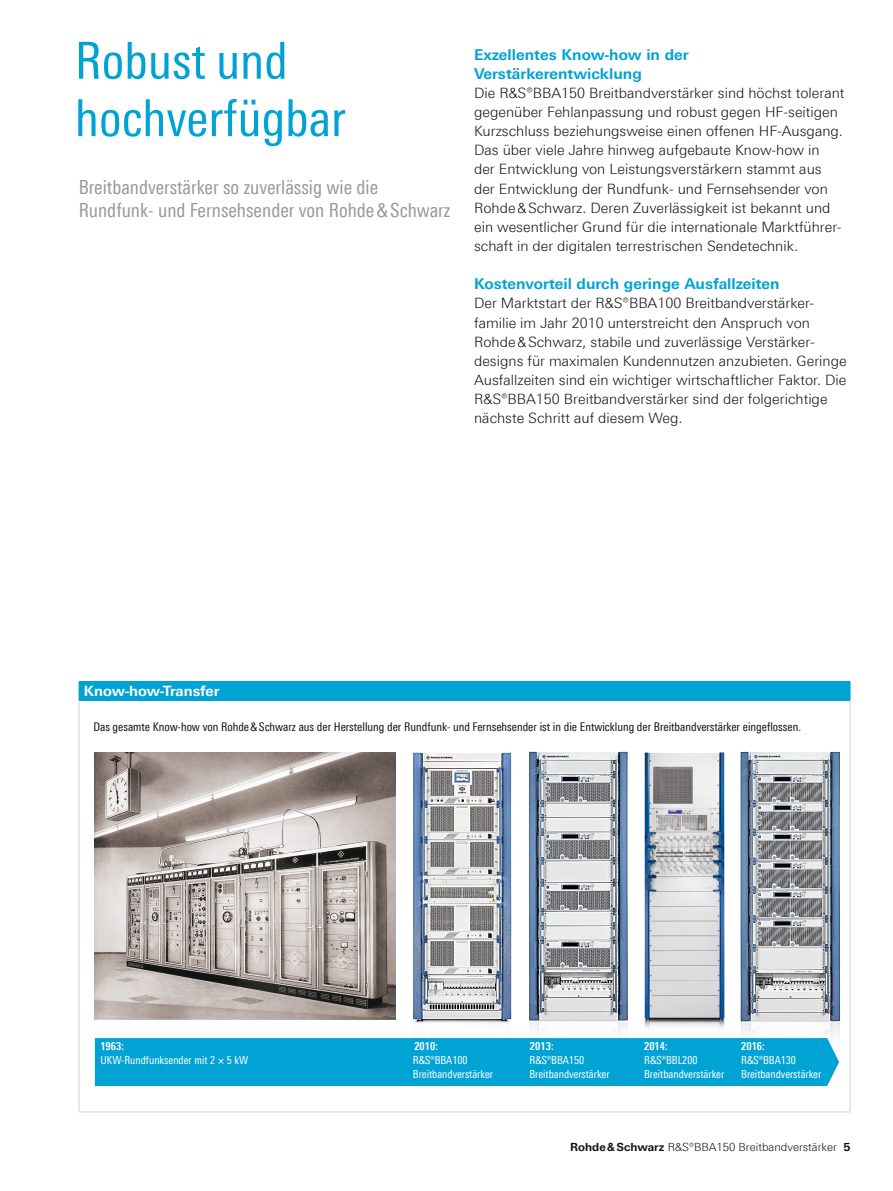
<style>
.page{position:relative;width:893px;height:1191px;background:#fff}
.page>*{position:absolute;margin:0;border:0;box-sizing:border-box;transform-origin:0 0}
.t1{font:51px/57.4px "Linotype Univers 420 Cn";color:#00a3d3}
.t2{font:19.5px/23.4px "Linotype Univers 420 Cn";color:#999}
.t3{font:700 15px/19.2px "Linotype Univers 630";color:#00a3d3}
.t4{font:300 14.25px/19.2px "Linotype Univers 330";color:#131413}
.t5{font:700 14.25px "Linotype Univers 630";color:#fff}
.t6{font:12px "Linotype Univers 420 Cn";color:#131413}
.t7{font:300 11.25px "Linotype Univers 330";color:#131413}
.t8{font:11.1px/14.1px "Linotype Univers 420 Cn";color:#fff}
.t9{font:700 11.1px "Linotype Univers 620 Cn";color:#fff}
.s1{font-family:"Linotype Univers 630";font-weight:700}
</style>
<div class="page">
<div style="left:79px;top:681px;width:771px;height:20px;background:#00a3d3"></div>
<svg style="left:850px;top:681px;width:1px;height:20px"></svg>
<hr style="left:79px;top:701px;width:1px;height:410px;background:#cdd4d7">
<hr style="left:850px;top:701px;width:1px;height:410px;background:#cdd4d7">
<hr style="left:79px;top:1111px;width:771px;height:1px;background:#cdd4d7">
<img style="left:644px;top:752px;width:81px;height:276px">
<img style="left:413px;top:752px;width:99px;height:286px">
<img style="left:95px;top:752px;width:301px;height:267px">
<img style="left:740px;top:751px;width:101px;height:287px">
<img style="left:528px;top:751px;width:100px;height:282px">
<div style="left:95px;top:1038px;width:744px;height:48px;background:#00a3d3"></div>
<h1 class="t1" style="left:75px;top:32px;width:273px">Robust und hochverfügbar</h1>
<h2 class="t2" style="left:79px;top:175px;width:373px">Breitbandverstärker so zuverlässig wie die<br>Rundfunk- und Fernsehsender von Rohde&amp;Schwarz</h2>
<p class="t3" style="left:474px;top:45px;width:216px">Exzellentes Know-how in der<br>Verstärkerentwicklung</p>
<p class="t4" style="left:474px;top:83px;width:372px">Die R&amp;S®BBA150 Breitbandverstärker sind höchst tolerant gegenüber Fehlanpassung und robust gegen HF-seitigen Kurzschluss beziehungsweise einen offenen HF-Ausgang.<br>Das über viele Jahre hinweg aufgebaute Know-how in<br>der Entwicklung von Leistungsverstärkern stammt aus der Entwicklung der Rundfunk- und Fernsehsender von Rohde&amp;Schwarz. Deren Zuverlässigkeit ist bekannt und ein wesentlicher Grund für die internationale Marktführer&shy;schaft in der digitalen terrestrischen Sendetechnik.</p>
<p class="t3" style="left:474px;top:274px;width:307px">Kostenvorteil durch geringe Ausfallzeiten</p>
<p class="t4" style="left:474px;top:294px;width:374px">Der Marktstart der R&amp;S®BBA100 Breitbandverstärker&shy;familie im Jahr 2010 unterstreicht den Anspruch von Rohde&amp;Schwarz, stabile und zuverlässige Verstärker&shy;designs für maximalen Kundennutzen anzubieten. Geringe Ausfallzeiten sind ein wichtiger wirtschaftlicher Faktor. Die R&amp;S®BBA150 Breitbandverstärker sind der folgerichtige nächste Schritt auf diesem Weg.</p>
<p class="t5" style="left:84px;top:682px;width:137px">Know-how-Transfer</p>
<p class="t6" style="left:93px;top:720px;width:709px">Das gesamte Know-how von Rohde&amp;Schwarz aus der Herstellung der Rundfunk- und Fernsehsender ist in die Entwicklung der Breitbandverstärker eingeflossen.</p>
<p class="t9" style="left:100px;top:1039px;width:25px">1963:</p>
<p class="t8" style="left:100px;top:1053px;width:149px">UKW-Rundfunksender mit 2 × 5 kW</p>
<p class="t9" style="left:414px;top:1039px;width:25px">2010:</p>
<p class="t8" style="left:413px;top:1053px;width:82px">¸BBA100<br>Breitbandverstärker</p>
<p class="t9" style="left:530px;top:1039px;width:25px">2013:</p>
<p class="t8" style="left:529px;top:1053px;width:82px">¸BBA150<br>Breitbandverstärker</p>
<p class="t9" style="left:644px;top:1039px;width:25px">2014:</p>
<p class="t8" style="left:644px;top:1053px;width:82px">¸BBL200<br>Breitbandverstärker</p>
<p class="t9" style="left:640px;top:1041px;width:25px">2007:</p>
<p class="t8" style="left:642px;top:1054px;width:91px">TV-Sender mit 6,5 kW</p>
<p class="t9" style="left:741px;top:1039px;width:25px">2016:</p>
<p class="t8" style="left:741px;top:1053px;width:82px">¸BBA130<br>Breitbandverstärker</p>
<p class="t7" style="left:570px;top:1140px;width:282px"><span class="s1">Rohde&amp;Schwarz</span> R&amp;S®BBA150 Breitbandverstärker <span class="s1">5</span></p>
</div>
